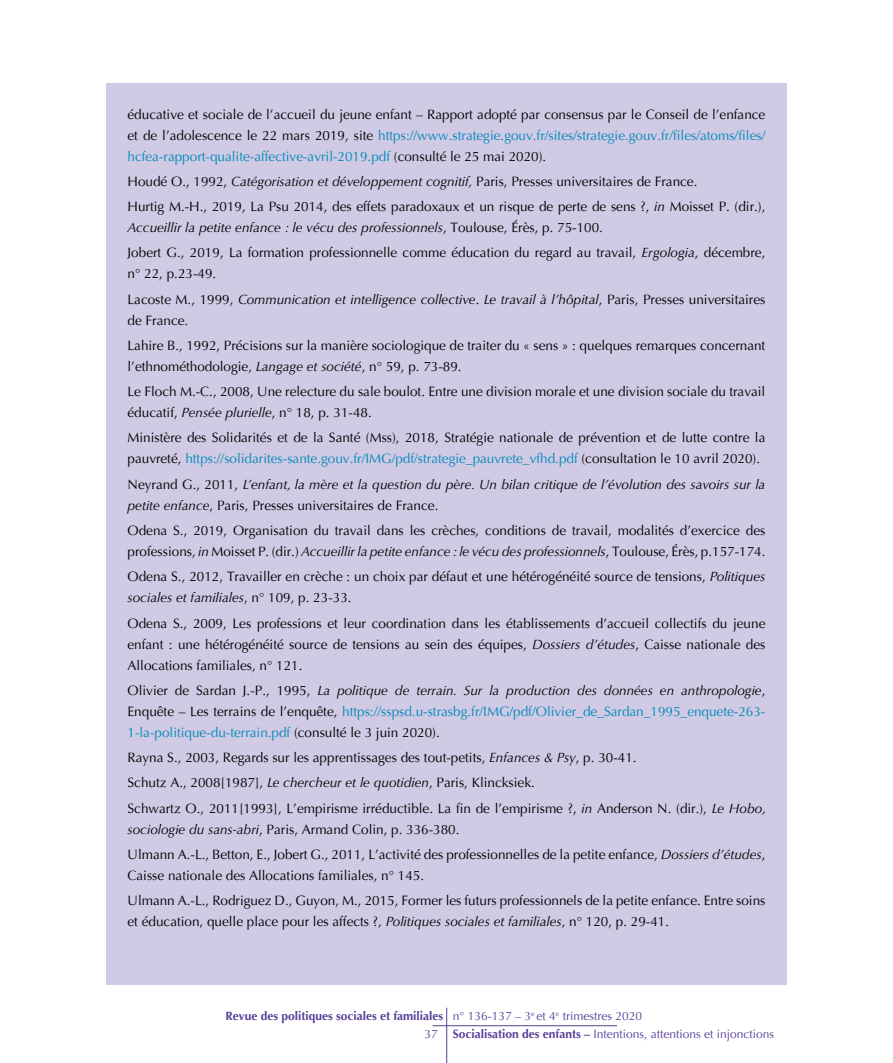
<style>
.page{position:relative;width:893px;height:1063px;background:#fff}
.page>*{position:absolute;margin:0;border:0;box-sizing:border-box;transform-origin:0 0}
.t1{font:13.5px/25.2px "Optima";color:#000}
.t2{font:13.5px/21px "Optima";color:#0089ba;text-align:justify}
.t3{font:italic 13.5px/25.2px "Optima";color:#000}
.t4{font:12px/18px "Optima";color:#573e99}
.s1{color:#0089ba}
.s2{font-style:italic}
.s3{font-style:normal}
.s4{font-style:normal;color:#0089ba}
.s5{color:#000}
.s6{font-style:italic;color:#000}
.s7{font-weight:700}
</style>
<div class="page">
<hr style="left:446px;top:1008px;width:1px;height:55px;background:#573e99">
<hr style="left:433px;top:1025px;width:184px;height:1px;background:#573e99">
<div style="left:106px;top:83px;width:681px;height:901px;background:#d0cae4"></div>
<p class="t1" style="left:128px;top:104px;width:639px;line-height:21px;text-align:justify">éducative et sociale de l’accueil du jeune enfant – Rapport adopté par consensus par le Conseil de l’enfance et de l’adolescence le 22 mars 2019, site <span class="s1">https://www.strategie.gouv.fr/sites/strategie.gouv.fr/files/atoms/files/ hcfea-rapport-qualite-affective-avril-2019.pdf</span> (consulté le 25 mai 2020).</p>
<p class="t1" style="left:128px;top:169px;width:639px">Houdé O., 1992, <span class="s2">Catégorisation et développement cognitif,</span> Paris, Presses universitaires de France.<br>Hurtig M.-H., 2019, La Psu 2014, des effets paradoxaux et un risque de perte de sens ?, <span class="s2">in</span> Moisset P. (dir.),</p>
<p class="t1" style="left:128px;top:215px;width:639px"><span class="s2">Accueillir la petite enfance : le vécu des professionnels</span>, Toulouse, Érès, p. 75-100.<br>Jobert G., 2019, La formation professionnelle comme éducation du regard au travail, <span class="s2">Ergologia</span>, décembre,</p>
<p class="t1" style="left:128px;top:261px;width:639px">n° 22, p.23-49.<br>Lacoste M., 1999, <span class="s2">Communication et intelligence collective</span>. <span class="s2">Le travail à l’hôpital</span>, Paris, Presses universitaires</p>
<p class="t1" style="left:128px;top:308px;width:639px">de France.<br>Lahire B., 1992, Précisions sur la manière sociologique de traiter du « sens » : quelques remarques concernant</p>
<p class="t1" style="left:128px;top:354px;width:639px">l’ethnométhodologie, <span class="s2">Langage et société</span>, n° 59, p. 73-89.<br>Le Floch M.-C., 2008, Une relecture du sale boulot. Entre une division morale et une division sociale du travail</p>
<p class="t1" style="left:128px;top:400px;width:639px">éducatif, <span class="s2">Pensée plurielle</span>, n° 18, p. 31-48.<br>Ministère des Solidarités et de la Santé (Mss), 2018, Stratégie nationale de prévention et de lutte contre la</p>
<p class="t3" style="left:128px;top:446px;width:639px"><span class="s3">pauvreté,</span> <span class="s4">https://solidarites-sante.gouv.fr/IMG/pdf/strategie_pauvrete_vfhd.pdf</span> <span class="s3">(consultation le 10 avril 2020).<br>Neyrand G., 2011,</span> L’enfant, la mère et la question du père. Un bilan critique de l’évolution des savoirs sur la</p>
<p class="t1" style="left:128px;top:493px;width:639px"><span class="s2">petite enfance</span>, Paris, Presses universitaires de France.<br>Odena S., 2019, Organisation du travail dans les crèches, conditions de travail, modalités d’exercice des</p>
<p class="t1" style="left:128px;top:539px;width:639px">professions, <span class="s2">in</span> Moisset P. (dir.) <span class="s2">Accueillir la petite enfance : le vécu des professionnels</span>, Toulouse, Érès, p.157‑174.<br>Odena S., 2012, Travailler en crèche : un choix par défaut et une hétérogénéité source de tensions, <span class="s2">Politiques</span></p>
<p class="t1" style="left:128px;top:585px;width:639px"><span class="s2">sociales et familiales</span>, n° 109, p. 23-33.<br>Odena S., 2009, Les professions et leur coordination dans les établissements d’accueil collectifs du jeune</p>
<p class="t1" style="left:128px;top:634px;width:639px;line-height:21px">enfant : une hétérogénéité source de tensions au sein des équipes, <span class="s2">Dossiers d’études</span>, Caisse nationale des<br>Allocations familiales, n° 121.</p>
<p class="t2" style="left:128px;top:680px;width:639px"><span class="s5">Olivier de Sardan J.-P., 1995,</span> <span class="s6">La politique de terrain. Sur la production des données en anthropologie</span><span class="s5">, Enquête – Les terrains de l’enquête,</span> https://sspsd.u-strasbg.fr/IMG/pdf/Olivier_de_Sardan_1995_enquete-263- 1-la-politique-du-terrain.pdf <span class="s5">(consulté le 3 juin 2020).</span></p>
<p class="t1" style="left:128px;top:745px;width:640px">Rayna S., 2003, Regards sur les apprentissages des tout-petits, <span class="s2">Enfances &amp; Psy</span>, p. 30-41.<br>Schutz A., 2008[1987], <span class="s2">Le chercheur et le quotidien</span>, Paris, Klincksiek.<br>Schwartz O., 2011[1993], L’empirisme irréductible. La fin de l’empirisme ?, <span class="s2">in</span> Anderson N. (dir.), <span class="s2">Le Hobo,</span></p>
<p class="t1" style="left:128px;top:817px;width:639px"><span class="s2">sociologie du sans-abri</span>, Paris, Armand Colin, p. 336-380.<br>Ulmann A.-L., Betton, E., Jobert G., 2011, L’activité des professionnelles de la petite enfance, <span class="s2">Dossiers d’études</span>,</p>
<p class="t1" style="left:128px;top:863px;width:639px">Caisse nationale des Allocations familiales, n° 145.<br>Ulmann A.-L., Rodriguez D., Guyon, M., 2015, Former les futurs professionnels de la petite enfance. Entre soins</p>
<p class="t1" style="left:128px;top:909px;width:543px">et éducation, quelle place pour les affects ?, <span class="s2">Politiques sociales et familiales</span>, n° 120, p. 29-41.</p>
<p class="t4" style="left:425px;top:1007px;width:351px;text-indent:-199px"><span class="s7">Revue des politiques sociales et familiales</span> n° 136-137 – 3<sup>e</sup> et 4<sup>e</sup> trimestres 2020<br>37 <span class="s7">Socialisation des enfants –</span> Intentions, attentions et injonctions</p>
</div>
